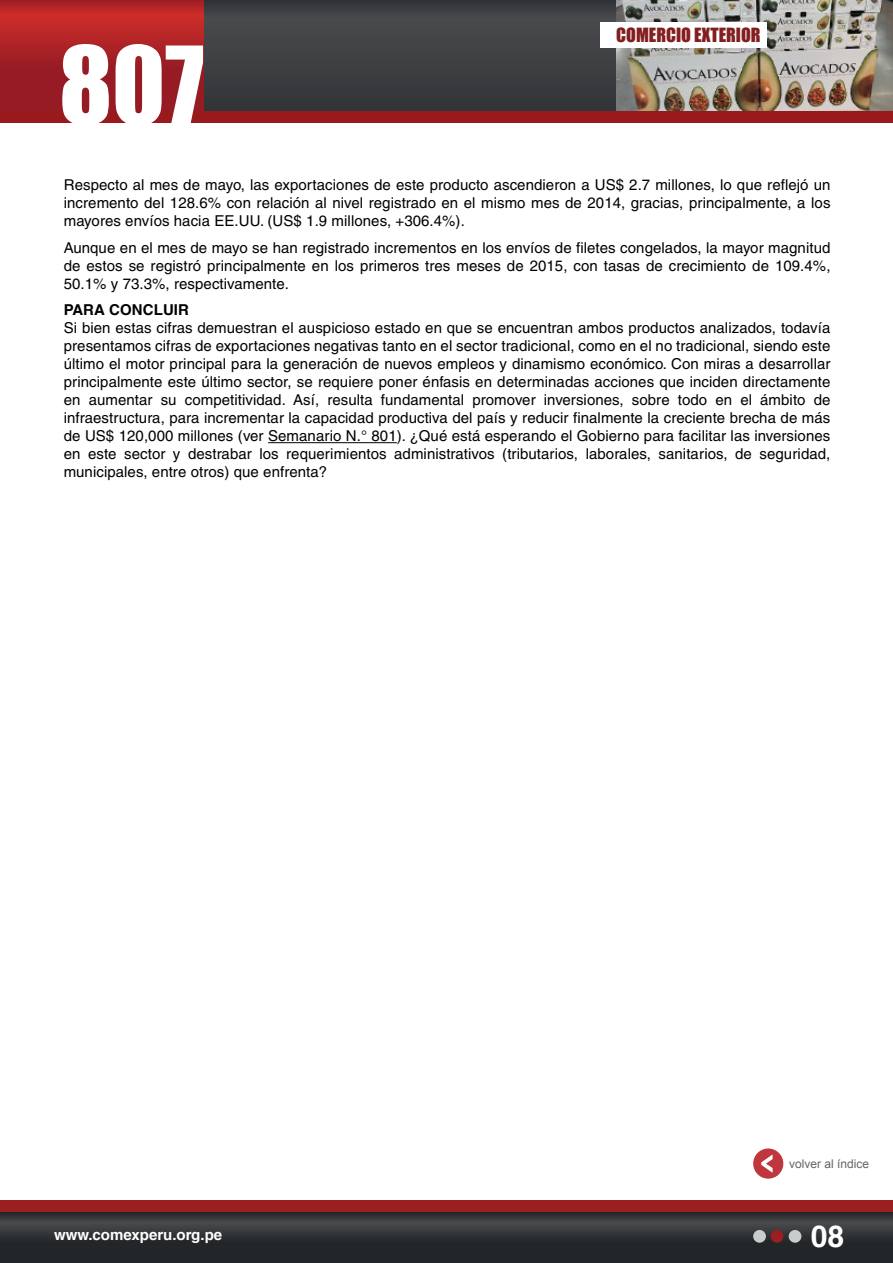
<style>
.page{position:relative;width:893px;height:1263px;background:#fff}
.page>*{position:absolute;margin:0;border:0;box-sizing:border-box;transform-origin:0 0}
.t1{font:99px "Impact";color:#fff}
.t2{font:700 30px "Helvetica";color:#fff}
.t3{font:18px "Impact";color:#831f21}
.t4{font:15px/18px "Helvetica";letter-spacing:.005em;color:#000;text-align:justify}
.t5{font:700 15px "Helvetica";color:#fff}
.t6{font:700 15px "Helvetica";letter-spacing:.005em;color:#000}
.t7{font:12px "Arial";color:#636465}
</style>
<div class="page">
<div style="left:200px;top:0;width:422px;height:123px;background:#3d3f41"></div>
<img style="left:617px;top:0;width:276px;height:111px">
<svg style="left:0;top:1212px;width:893px;height:51px;background:#2d3033"></svg>
<div style="left:0;top:1200px;width:893px;height:12px;background:#9b1f21"></div>
<div style="left:753px;top:1230px;width:13px;height:13px;background:#c9cccc;border-radius:50%"></div>
<div style="left:771px;top:1230px;width:12px;height:13px;background:#9b1f21;border-radius:50%"></div>
<div style="left:789px;top:1230px;width:12px;height:13px;background:#c9cccc;border-radius:50%"></div>
<div style="left:753px;top:1148px;width:30px;height:31px;background:#bf363d;border-radius:50%"></div>
<svg style="left:761px;top:1155px;width:11px;height:18px"></svg>
<svg style="left:0;top:0;width:203px;height:111px;background:#a72026"></svg>
<div style="left:0;top:111px;width:893px;height:12px;background:#991a1c"></div>
<div style="left:600px;top:22px;width:166px;height:26px;background:#fff"></div>
<hr style="left:268px;top:442px;width:129px;height:1px;background:#000">
<h1 class="t1" style="left:59px;top:8px;width:146px">807</h1>
<p class="t3" style="left:616px;top:21px;width:146px">COMERCIO EXTERIOR</p>
<p class="t4" style="left:64px;top:176px;width:768px">Respecto al mes de mayo, las exportaciones de este producto ascendieron a US$ 2.7 millones, lo que reflejó un incremento del 128.6% con relación al nivel registrado en el mismo mes de 2014, gracias, principalmente, a los mayores envíos hacia EE.UU. (US$ 1.9 millones, +306.4%).</p>
<p class="t4" style="left:64px;top:238px;width:768px">Aunque en el mes de mayo se han registrado incrementos en los envíos de filetes congelados, la mayor magnitud de estos se registró principalmente en los primeros tres meses de 2015, con tasas de crecimiento de 109.4%, 50.1% y 73.3%, respectivamente.</p>
<p class="t6" style="left:64px;top:301px;width:127px">Para concluir</p>
<p class="t4" style="left:64px;top:319px;width:768px">Si bien estas cifras demuestran el auspicioso estado en que se encuentran ambos productos analizados, todavía presentamos cifras de exportaciones negativas tanto en el sector tradicional, como en el no tradicional, siendo este último el motor principal para la generación de nuevos empleos y dinamismo económico. Con miras a desarrollar principalmente este último sector, se requiere poner énfasis en determinadas acciones que inciden directamente en aumentar su competitividad. Así, resulta fundamental promover inversiones, sobre todo en el ámbito de infraestructura, para incrementar la capacidad productiva del país y reducir finalmente la creciente brecha de más de US$ 120,000 millones (ver Semanario N.° 801). ¿Qué está esperando el Gobierno para facilitar las inversiones en este sector y destrabar los requerimientos administrativos (tributarios, laborales, sanitarios, de seguridad, municipales, entre otros) que enfrenta?</p>
<p class="t5" style="left:54px;top:1226px;width:170px">www.comexperu.org.pe</p>
<p class="t7" style="left:789px;top:1155px;width:82px">volver al índice</p>
<h2 class="t2" style="left:811px;top:1218px;width:35px">08</h2>
</div>
